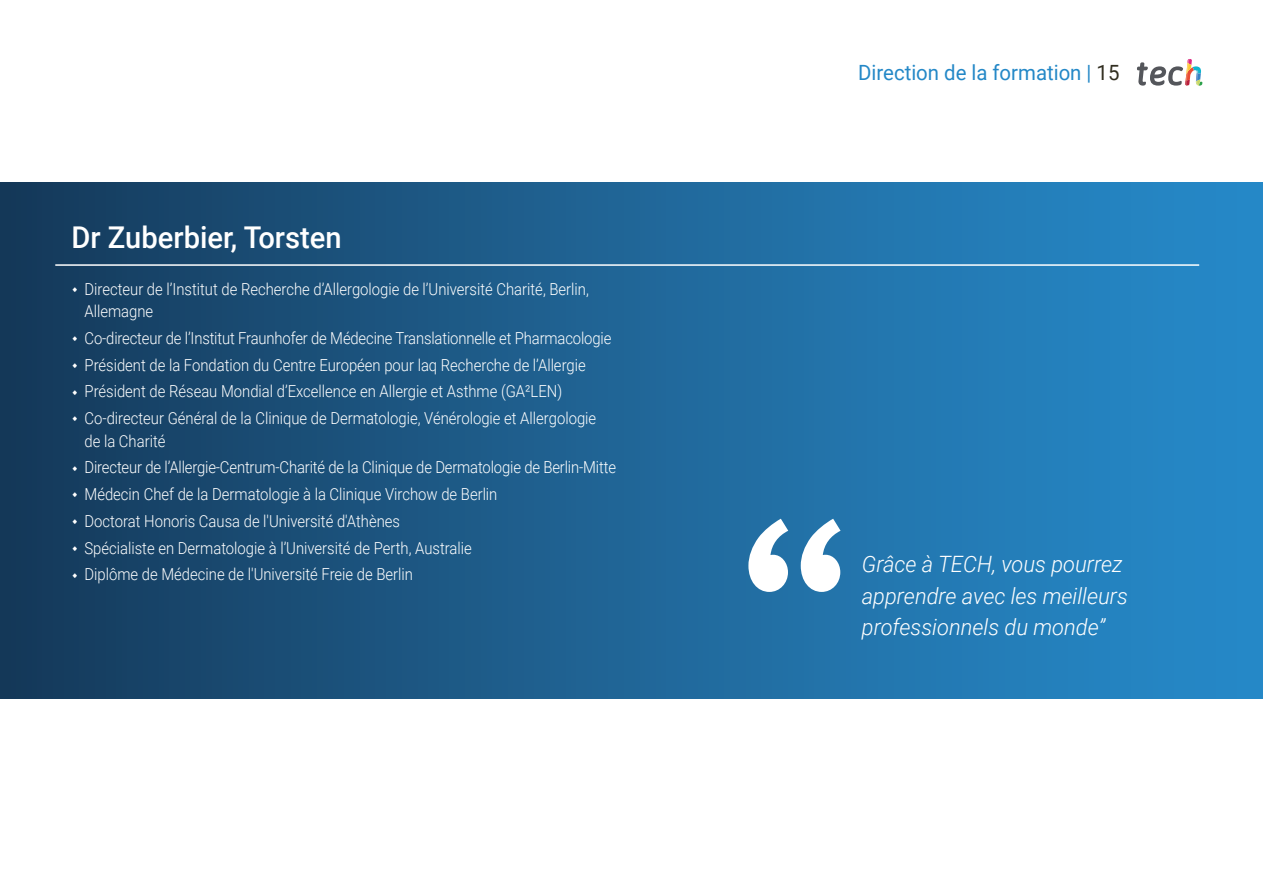
<style>
.page{position:relative;width:1263px;height:893px;background:#fff}
.page>*{position:absolute;margin:0;border:0;box-sizing:border-box;transform-origin:0 0}
.t1{font:500 30px "Roboto";color:#fff}
.t2{font:italic 300 22.5px/31.5px "Roboto";color:#fff}
.t3{font:21px "Roboto";color:#2488c7}
.t4{font:300 16.5px/26.7px "Roboto";color:#fff;scale:.9 1}
.s1{color:#312e20}
</style>
<div class="page">
<div style="left:0;top:182px;width:1263px;height:516px;background:linear-gradient(to right,#163a5c,#288ecf)"></div>
<svg style="left:748px;top:519px;width:92px;height:73px"></svg>
<svg style="left:1137px;top:59px;width:65px;height:27px"></svg>
<hr style="left:55px;top:264px;width:1144px;height:2px;background:#fff">
<svg style="left:73px;top:287px;width:4px;height:5px"></svg>
<svg style="left:73px;top:336px;width:4px;height:5px"></svg>
<svg style="left:73px;top:363px;width:4px;height:5px"></svg>
<svg style="left:73px;top:390px;width:4px;height:5px"></svg>
<svg style="left:73px;top:416px;width:4px;height:5px"></svg>
<svg style="left:73px;top:466px;width:4px;height:5px"></svg>
<svg style="left:73px;top:492px;width:4px;height:5px"></svg>
<svg style="left:73px;top:519px;width:4px;height:5px"></svg>
<svg style="left:73px;top:546px;width:4px;height:5px"></svg>
<svg style="left:73px;top:573px;width:4px;height:5px"></svg>
<h1 class="t1" style="left:71px;top:216px;width:272px">Dr Zuberbier, Torsten</h1>
<p class="t4" style="left:85px;top:277px;width:562px;line-height:22.5px">Directeur de l’Institut de Recherche d’Allergologie de l’Université Charité, Berlin,<br>Allemagne</p>
<p class="t4" style="left:85px;top:324px;width:587px">Co-directeur de l’Institut Fraunhofer de Médecine Translationnelle et Pharmacologie Président de la Fondation du Centre Européen pour laq Recherche de l’Allergie Président de Réseau Mondial d’Excellence en Allergie et Asthme (GA²LEN)<br>Co-directeur Général de la Clinique de Dermatologie, Vénérologie et Allergologie</p>
<p class="t4" style="left:85px;top:427px;width:592px">de la Charité<br>Directeur de l’Allergie-Centrum-Charité de la Clinique de Dermatologie de Berlin-Mitte Médecin Chef de la Dermatologie à la Clinique Virchow de Berlin<br>Doctorat Honoris Causa de l'Université d'Athènes<br>Spécialiste en Dermatologie à l’Université de Perth, Australie<br>Diplôme de Médecine de l'Université Freie de Berlin</p>
<p class="t3" style="left:858px;top:57px;width:263px">Direction de la formation | <span class="s1">15</span></p>
<h2 class="t2" style="left:862px;top:548px;width:268px">Grâce à TECH, vous pourrez apprendre avec les meilleurs professionnels du monde”</h2>
</div>
